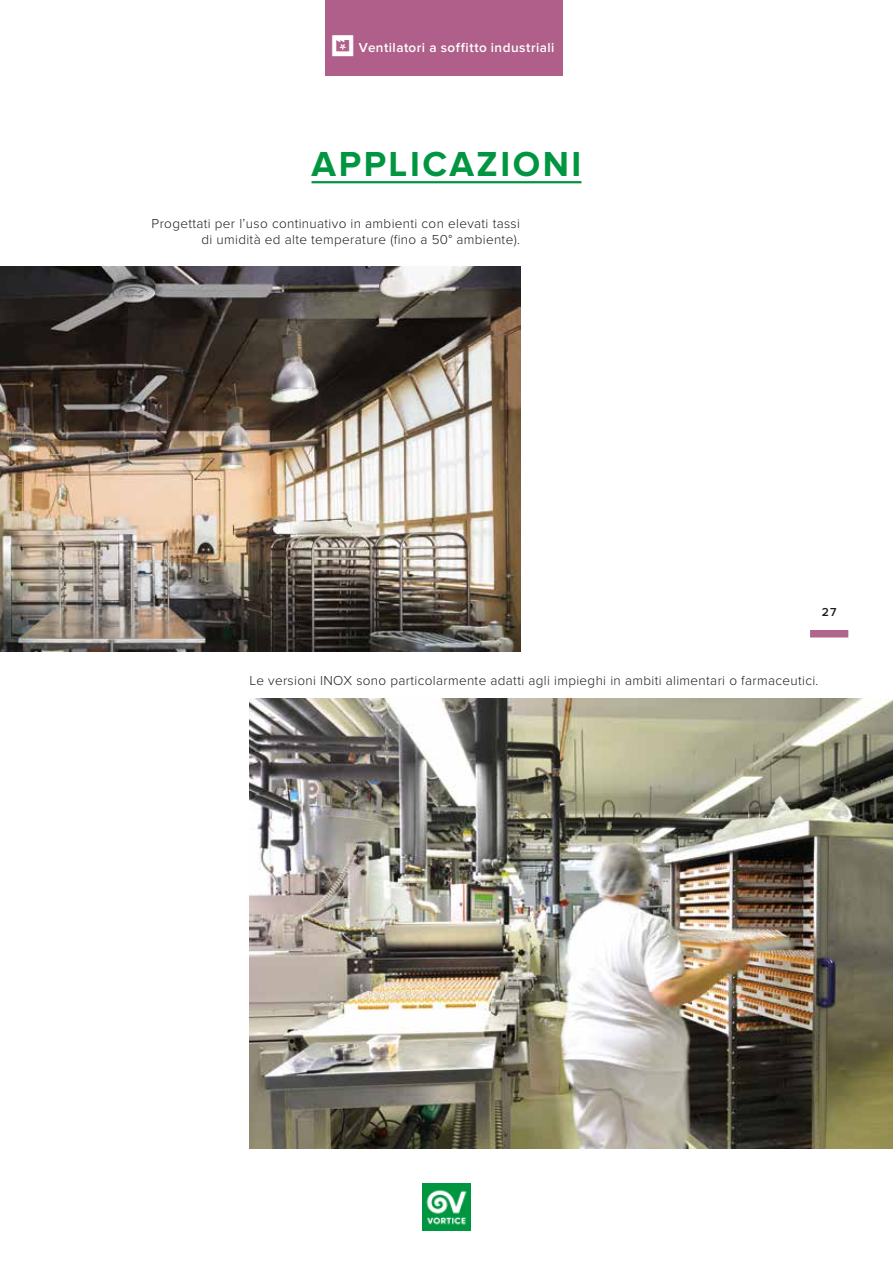
<style>
.page{position:relative;width:893px;height:1263px;background:#fff}
.page>*{position:absolute;margin:0;border:0;box-sizing:border-box;transform-origin:0 0}
.t1{font:700 36px "Proxima Nova";letter-spacing:.07em;color:#009641}
.t2{font:300 13.5px/16.2px "Proxima Nova";letter-spacing:.025em;color:#1d1d1b;text-align:right}
.t3{font:600 13.5px "Proxima Nova";letter-spacing:.035em;color:#fff}
.t4{font:600 12px "Proxima Nova";color:#1d1d1b}
.s1{font-family:"Vortice";font-weight:400;font-size:21px}
</style>
<div class="page">
<div style="left:325px;top:0;width:237px;height:75px;background:#af5f89"></div>
<div style="left:810px;top:630px;width:38px;height:7px;background:#af658c"></div>
<img style="left:423px;top:1183px;width:47px;height:47px">
<img style="left:0;top:266px;width:520px;height:386px">
<hr style="left:312px;top:181px;width:269px;height:2px;background:#009641">
<img style="left:250px;top:698px;width:643px;height:450px">
<p class="t3" style="left:332px;top:40px;width:224px"><span class="s1">T</span> Ventilatori a soffitto industriali</p>
<h1 class="t1" style="left:312px;top:143px;width:271px">APPLICAZIONI</h1>
<p class="t2" style="left:152px;top:215px;width:370px">Progettati per l’uso continuativo in ambienti con elevati tassi di umidità ed alte temperature (fino a 50° ambiente).</p>
<p class="t4" style="left:822px;top:605px;width:16px">27</p>
<p class="t2" style="left:250px;top:673px;width:570px">Le versioni INOX sono particolarmente adatti agli impieghi in ambiti alimentari o farmaceutici.</p>
</div>
